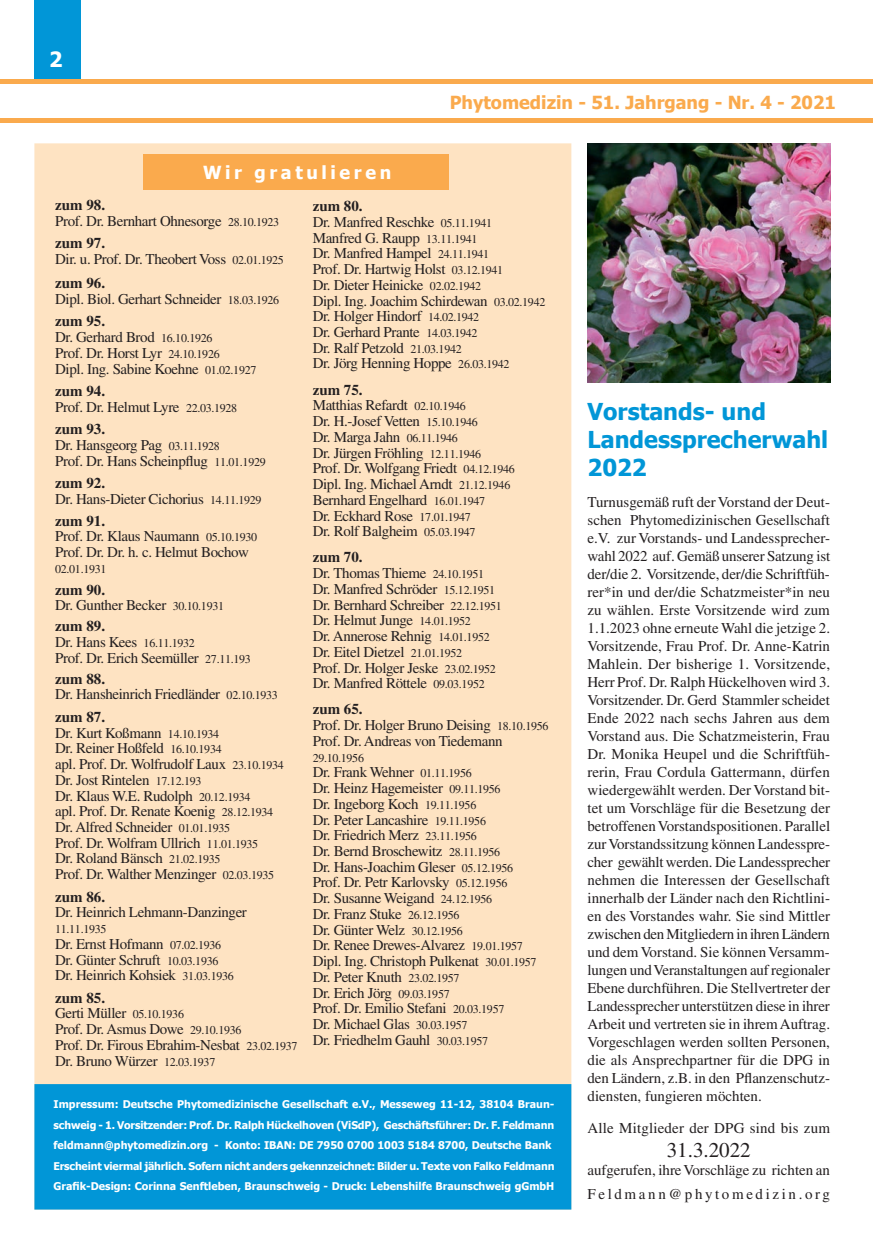
<style>
.page{position:relative;width:873px;height:1242px;background:#fff}
.page>*{position:absolute;margin:0;border:0;box-sizing:border-box;transform-origin:0 0}
.t1{font:700 23.25px/27.9px "Tahoma";color:#0196d7}
.t2{font:21px "Times";color:#231f20}
.t3{font:700 21px "Tahoma";color:#fff}
.t4{font:700 18px "Tahoma";color:#faaa4d}
.t5{font:700 18px "Tahoma";letter-spacing:.2em;color:#fff}
.t6{font:15px/15.8px "Times";letter-spacing:-.025em;color:#231f20}
.t7{font:15px/24px "Times";letter-spacing:-.005em;color:#231f20}
.t8{font:15px "Times";letter-spacing:.01em;color:#231f20}
.t9{font:700 15px "Times";color:#231f20}
.t10{font:12px "Times";letter-spacing:-.025em;color:#231f20}
.t11{font:700 10.65px/20.5px "Tahoma";color:#fff}
.s1{font-weight:700}
.s2{font-size:12px}
</style>
<div class="page">
<div style="left:34px;top:0;width:47px;height:83px;background:#0196d7"></div>
<div style="left:34px;top:143px;width:537px;height:1066px;background:#fee3c2"></div>
<hr style="left:0;top:119px;width:872px;height:4px;background:#faaa4d">
<div style="left:0;top:79px;width:872px;height:5px;background:#faaa4d"></div>
<div style="left:34px;top:1084px;width:537px;height:125px;background:#0196d7"></div>
<div style="left:143px;top:154px;width:306px;height:36px;background:#faaa4d"></div>
<img style="left:587px;top:143px;width:243px;height:239px">
<h2 class="t3" style="left:49px;top:44px;width:15px">2</h2>
<p class="t4" style="left:449px;top:89px;width:388px">Phytomedizin - 51. Jahrgang - Nr. 4 - 2021</p>
<p class="t5" style="left:203px;top:160px;width:189px">Wir gratulieren</p>
<p class="t6" style="left:313px;top:198px;width:234px"><span class="s1">zum 80.<br></span>Dr. Manfred Reschke <span class="s2">05.11.1941<br></span>Manfred G. Raupp <span class="s2">13.11.1941<br></span>Dr. Manfred Hampel <span class="s2">24.11.1941<br></span>Prof. Dr. Hartwig Holst <span class="s2">03.12.1941<br></span>Dr. Dieter Heinicke <span class="s2">02.02.1942<br></span>Dipl. Ing. Joachim Schirdewan <span class="s2">03.02.1942<br></span>Dr. Holger Hindorf <span class="s2">14.02.1942<br></span>Dr. Gerhard Prante <span class="s2">14.03.1942<br></span>Dr. Ralf Petzold <span class="s2">21.03.1942<br></span>Dr. Jörg Henning Hoppe <span class="s2">26.03.1942</span></p>
<p class="t6" style="left:313px;top:382px;width:204px"><span class="s1">zum 75.<br></span>Matthias Refardt <span class="s2">02.10.1946<br></span>Dr. H.-Josef Vetten <span class="s2">15.10.1946<br></span>Dr. Marga Jahn <span class="s2">06.11.1946<br></span>Dr. Jürgen Fröhling <span class="s2">12.11.1946<br></span>Prof. Dr. Wolfgang Friedt <span class="s2">04.12.1946<br></span>Dipl. Ing. Michael Arndt <span class="s2">21.12.1946<br></span>Bernhard Engelhard <span class="s2">16.01.1947<br></span>Dr. Eckhard Rose <span class="s2">17.01.1947<br></span>Dr. Rolf Balgheim <span class="s2">05.03.1947</span></p>
<p class="t6" style="left:313px;top:549px;width:191px"><span class="s1">zum 70.<br></span>Dr. Thomas Thieme <span class="s2">24.10.1951<br></span>Dr. Manfred Schröder <span class="s2">15.12.1951<br></span>Dr. Bernhard Schreiber <span class="s2">22.12.1951<br></span>Dr. Helmut Junge <span class="s2">14.01.1952<br></span>Dr. Annerose Rehnig <span class="s2">14.01.1952<br></span>Dr. Eitel Dietzel <span class="s2">21.01.1952<br></span>Prof. Dr. Holger Jeske <span class="s2">23.02.1952<br></span>Dr. Manfred Röttele <span class="s2">09.03.1952</span></p>
<p class="t6" style="left:313px;top:701px;width:237px"><span class="s1">zum 65.<br></span>Prof. Dr. Holger Bruno Deising <span class="s2">18.10.1956<br></span>Prof. Dr. Andreas von Tiedemann</p>
<p class="t10" style="left:313px;top:751px;width:53px">29.10.1956</p>
<p class="t6" style="left:313px;top:764px;width:225px">Dr. Frank Wehner <span class="s2">01.11.1956<br></span>Dr. Heinz Hagemeister <span class="s2">09.11.1956<br></span>Dr. Ingeborg Koch <span class="s2">19.11.1956<br></span>Dr. Peter Lancashire <span class="s2">19.11.1956<br></span>Dr. Friedrich Merz <span class="s2">23.11.1956<br></span>Dr. Bernd Broschewitz <span class="s2">28.11.1956<br></span>Dr. Hans-Joachim Gleser <span class="s2">05.12.1956<br></span>Prof. Dr. Petr Karlovsky <span class="s2">05.12.1956<br></span>Dr. Susanne Weigand <span class="s2">24.12.1956<br></span>Dr. Franz Stuke <span class="s2">26.12.1956<br></span>Dr. Günter Welz <span class="s2">30.12.1956<br></span>Dr. Renee Drewes-Alvarez <span class="s2">19.01.1957<br></span>Dipl. Ing. Christoph Pulkenat <span class="s2">30.01.1957<br></span>Dr. Peter Knuth <span class="s2">23.02.1957<br></span>Dr. Erich Jörg <span class="s2">09.03.1957<br></span>Prof. Dr. Emilio Stefani <span class="s2">20.03.1957<br></span>Dr. Michael Glas <span class="s2">30.03.1957<br></span>Dr. Friedhelm Gauhl <span class="s2">30.03.1957</span></p>
<p class="t6" style="left:55px;top:197px;width:225px"><span class="s1">zum 98.<br></span>Prof. Dr. Bernhart Ohnesorge <span class="s2">28.10.1923</span></p>
<p class="t6" style="left:55px;top:235px;width:230px"><span class="s1">zum 97.<br></span>Dir. u. Prof. Dr. Theobert Voss <span class="s2">02.01.1925</span></p>
<p class="t6" style="left:55px;top:275px;width:225px"><span class="s1">zum 96.<br></span>Dipl. Biol. Gerhart Schneider <span class="s2">18.03.1926</span></p>
<p class="t6" style="left:55px;top:313px;width:203px"><span class="s1">zum 95.<br></span>Dr. Gerhard Brod <span class="s2">16.10.1926<br></span>Prof. Dr. Horst Lyr <span class="s2">24.10.1926<br></span>Dipl. Ing. Sabine Koehne <span class="s2">01.02.1927</span></p>
<p class="t6" style="left:55px;top:383px;width:183px"><span class="s1">zum 94.<br></span>Prof. Dr. Helmut Lyre <span class="s2">22.03.1928</span></p>
<p class="t6" style="left:55px;top:421px;width:212px"><span class="s1">zum 93.<br></span>Dr. Hansgeorg Pag <span class="s2">03.11.1928<br></span>Prof. Dr. Hans Scheinpflug <span class="s2">11.01.1929</span></p>
<p class="t6" style="left:55px;top:475px;width:208px"><span class="s1">zum 92.<br></span>Dr. Hans-Dieter Cichorius <span class="s2">14.11.1929</span></p>
<p class="t6" style="left:55px;top:513px;width:203px"><span class="s1">zum 91.<br></span>Prof. Dr. Klaus Naumann <span class="s2">05.10.1930<br></span>Prof. Dr. Dr. h. c. Helmut Bochow</p>
<p class="t10" style="left:55px;top:562px;width:53px">02.01.1931</p>
<p class="t6" style="left:55px;top:581px;width:170px"><span class="s1">zum 90.<br></span>Dr. Gunther Becker <span class="s2">30.10.1931</span></p>
<p class="t6" style="left:55px;top:618px;width:197px"><span class="s1">zum 89.<br></span>Dr. Hans Kees <span class="s2">16.11.1932<br></span>Prof. Dr. Erich Seemüller <span class="s2">27.11.193</span></p>
<p class="t6" style="left:55px;top:671px;width:224px"><span class="s1">zum 88.<br></span>Dr. Hansheinrich Friedländer <span class="s2">02.10.1933</span></p>
<p class="t6" style="left:55px;top:709px;width:230px"><span class="s1">zum 87.<br></span>Dr. Kurt Koßmann <span class="s2">14.10.1934<br></span>Dr. Reiner Hoßfeld <span class="s2">16.10.1934<br></span>apl. Prof. Dr. Wolfrudolf Laux <span class="s2">23.10.1934<br></span>Dr. Jost Rintelen <span class="s2">17.12.193<br></span>Dr. Klaus W.E. Rudolph <span class="s2">20.12.1934<br></span>apl. Prof. Dr. Renate Koenig <span class="s2">28.12.1934<br></span>Dr. Alfred Schneider <span class="s2">01.01.1935<br></span>Prof. Dr. Wolfram Ullrich <span class="s2">11.01.1935<br></span>Dr. Roland Bänsch <span class="s2">21.02.1935<br></span>Prof. Dr. Walther Menzinger <span class="s2">02.03.1935</span></p>
<p class="t9" style="left:55px;top:887px;width:51px">zum 86.</p>
<p class="t6" style="left:55px;top:904px;width:193px">Dr. Heinrich Lehmann-Danzinger</p>
<p class="t10" style="left:55px;top:922px;width:53px">11.11.1935</p>
<p class="t6" style="left:55px;top:936px;width:180px">Dr. Ernst Hofmann <span class="s2">07.02.1936<br></span>Dr. Günter Schruft <span class="s2">10.03.1936<br></span>Dr. Heinrich Kohsiek <span class="s2">31.03.1936</span></p>
<p class="t6" style="left:55px;top:990px;width:244px"><span class="s1">zum 85.<br></span>Gerti Müller <span class="s2">05.10.1936<br></span>Prof. Dr. Asmus Dowe <span class="s2">29.10.1936<br></span>Prof. Dr. Firous Ebrahim-Nesbat <span class="s2">23.02.1937<br></span>Dr. Bruno Würzer <span class="s2">12.03.1937</span></p>
<p class="t11" style="left:54px;top:1093px;width:502px">Impressum: Deutsche Phytomedizinische Gesellschaft e.V., Messeweg 11-12, 38104 Braun&shy;schweig - 1. Vorsitzender: Prof. Dr. Ralph Hückelhoven (ViSdP), Geschäftsführer: Dr. F. Feldmann feldmann@phytomedizin.org - Konto: IBAN: DE 7950 0700 1003 5184 8700, Deutsche Bank Erscheint viermal jährlich. Sofern nicht anders gekennzeichnet: Bilder u. Texte von Falko Feldmann Grafik-Design: Corinna Senftleben, Braunschweig - Druck: Lebenshilfe Braunschweig gGmbH</p>
<h1 class="t1" style="left:587px;top:396px;width:242px">Vorstands- und<br>Landessprecherwahl<br>2022</h1>
<p class="t6" style="left:587px;top:493px;width:244px;line-height:18px;text-align:justify">Turnusgemäß ruft der Vorstand der Deut&shy;schen Phytomedizinischen Gesellschaft e.V. zur Vorstands- und Landessprecher&shy;wahl 2022 auf. Gemäß unserer Satzung ist der/die 2. Vorsitzende, der/die Schriftfüh&shy;rer*in und der/die Schatzmeister*in neu zu wählen. Erste Vorsitzende wird zum 1.1.2023 ohne erneute Wahl die jetzige 2.<br>Vorsitzende, Frau Prof. Dr. Anne-Katrin Mahlein. Der bisherige 1. Vorsitzende, Herr Prof. Dr. Ralph Hückelhoven wird 3.<br>Vorsitzender. Dr. Gerd Stammler scheidet Ende 2022 nach sechs Jahren aus dem Vorstand aus. Die Schatzmeisterin, Frau Dr. Monika Heupel und die Schriftfüh&shy;rerin, Frau Cordula Gattermann, dürfen wiedergewählt werden. Der Vorstand bit&shy;tet um Vorschläge für die Besetzung der betroffenen Vorstandspositionen. Parallel zur Vorstandssitzung können Landesspre&shy;cher gewählt werden. Die Landessprecher nehmen die Interessen der Gesellschaft innerhalb der Länder nach den Richtlini&shy;en des Vorstandes wahr. Sie sind Mittler zwischen den Mitgliedern in ihren Ländern und dem Vorstand. Sie können Versamm&shy;lungen und Veranstaltungen auf regionaler Ebene durchführen. Die Stellvertreter der Landessprecher unterstützen diese in ihrer Arbeit und vertreten sie in ihrem Auftrag.<br>Vorgeschlagen werden sollten Personen, die als Ansprechpartner für die DPG in den Ländern, z.B. in den Pflanzenschutz&shy;diensten, fungieren möchten.</p>
<p class="t8" style="left:587px;top:1119px;width:244px">Alle Mitglieder der DPG sind bis zum</p>
<h2 class="t2" style="left:666px;top:1138px;width:85px">31.3.2022</h2>
<p class="t7" style="left:587px;top:1158px;width:244px">aufgerufen, ihre Vorschläge zu richten an<br>Feldmann@phytomedizin.org</p>
</div>
